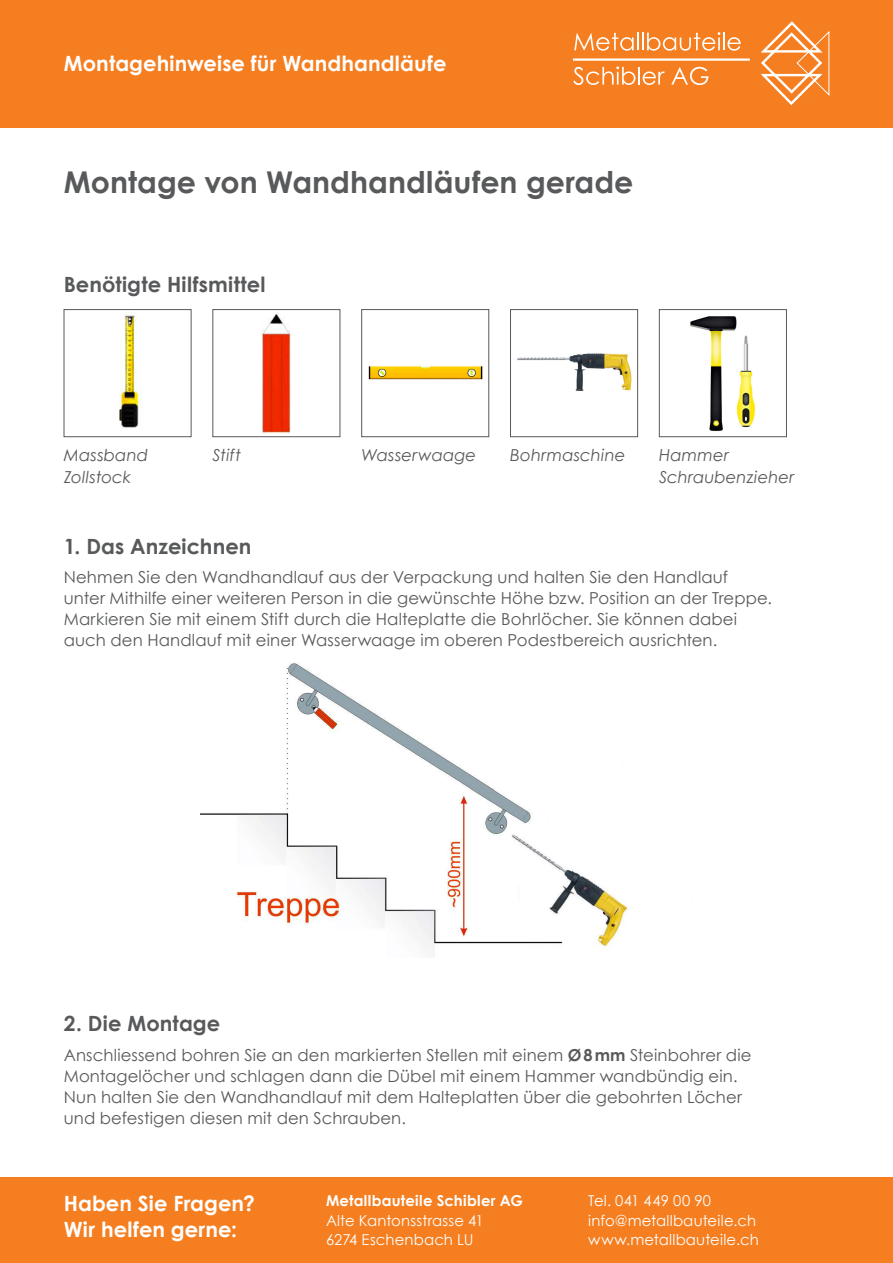
<style>
.page{position:relative;width:893px;height:1263px;background:#fff}
.page>*{position:absolute;margin:0;border:0;box-sizing:border-box;transform-origin:0 0}
.Titel_1{font:700 30px "Century Gothic";color:#58595b}
.Titel_2{font:700 21px/26.5px "Century Gothic";letter-spacing:.005em;color:#fff}
.Titel_2-2{font:700 21px "Century Gothic";letter-spacing:.005em;color:#58595b}
.Grundtext{font:16.5px/21px "Century Gothic";letter-spacing:.005em;color:#58595b}
.Bildlegende{font:italic 16.5px/22.5px "Century Gothic";letter-spacing:.01em;color:#58595b}
.t1{font:15px/19.5px "Century Gothic";letter-spacing:.01em;color:#fff}
.t2{font:700 15px "Century Gothic";letter-spacing:.015em;color:#fff}
.s1{font-weight:700}
</style>
<div class="page">
<div style="left:0;top:1178px;width:893px;height:85px;background:#f57e20"></div>
<div style="left:0;top:0;width:893px;height:128px;background:#f57e20"></div>
<hr style="left:573px;top:58px;width:177px;height:3px;background:#fff">
<svg style="left:574px;top:32px;width:167px;height:19px"></svg>
<svg style="left:573px;top:67px;width:92px;height:18px"></svg>
<svg style="left:671px;top:67px;width:37px;height:18px"></svg>
<svg style="left:760px;top:21px;width:69px;height:84px"></svg>
<img style="left:200px;top:662px;width:428px;height:288px">
<img style="left:119px;top:315px;width:23px;height:113px">
<div style="left:64px;top:309px;width:127px;height:128px;border:1px solid #58595b"></div>
<img style="left:261px;top:314px;width:30px;height:120px">
<div style="left:213px;top:309px;width:127px;height:128px;border:1px solid #58595b"></div>
<img style="left:368px;top:365px;width:115px;height:15px">
<div style="left:361px;top:309px;width:128px;height:128px;border:1px solid #58595b"></div>
<img style="left:517px;top:353px;width:115px;height:38px">
<div style="left:510px;top:309px;width:128px;height:128px;border:1px solid #58595b"></div>
<img style="left:690px;top:316px;width:65px;height:115px">
<div style="left:659px;top:309px;width:128px;height:128px;border:1px solid #58595b"></div>
<p class="Titel_2" style="left:64px;top:50px;width:384px">Montagehinweise für Wandhandläufe</p>
<p class="Titel_1" style="left:64px;top:163px;width:571px">Montage von Wandhandläufen gerade</p>
<p class="Titel_2-2" style="left:64px;top:271px;width:203px">Benötigte Hilfsmittel</p>
<p class="Bildlegende" style="left:64px;top:443px;width:86px">Massband<br>Zollstock</p>
<p class="Bildlegende" style="left:213px;top:443px;width:30px">Stift</p>
<p class="Bildlegende" style="left:361px;top:443px;width:116px">Wasserwaage</p>
<p class="Bildlegende" style="left:510px;top:443px;width:117px">Bohrmaschine</p>
<p class="Bildlegende" style="left:659px;top:443px;width:137px">Hammer<br>Schraubenzieher</p>
<p class="Titel_2-2" style="left:64px;top:533px;width:189px">1. Das Anzeichnen</p>
<p class="Grundtext" style="left:64px;top:566px;width:710px">Nehmen Sie den Wandhandlauf aus der Verpackung und halten Sie den Handlauf unter Mithilfe einer weiteren Person in die gewünschte Höhe bzw. Position an der Treppe.<br>Markieren Sie mit einem Stift durch die Halteplatte die Bohrlöcher. Sie können dabei auch den Handlauf mit einer Wasserwaage im oberen Podestbereich ausrichten.</p>
<p class="Titel_2-2" style="left:64px;top:1011px;width:158px">2. Die Montage</p>
<p class="Grundtext" style="left:64px;top:1044px;width:689px">Anschliessend bohren Sie an den markierten Stellen mit einem <span class="s1">Ø8mm</span> Steinbohrer die Montagelöcher und schlagen dann die Dübel mit einem Hammer wandbündig ein.<br>Nun halten Sie den Wandhandlauf mit dem Halteplatten über die gebohrten Löcher und befestigen diesen mit den Schrauben.</p>
<p class="Titel_2" style="left:64px;top:1189px;width:193px">Haben Sie Fragen?<br>Wir helfen gerne:</p>
<p class="t2" style="left:326px;top:1191px;width:198px">Metallbauteile Schibler AG</p>
<p class="t1" style="left:326px;top:1210px;width:159px">Alte Kantonsstrasse 41<br>6274 Eschenbach LU</p>
<p class="t1" style="left:588px;top:1191px;width:172px">Tel. 041 449 00 90 info@metallbauteile.ch www.metallbauteile.ch</p>
</div>
